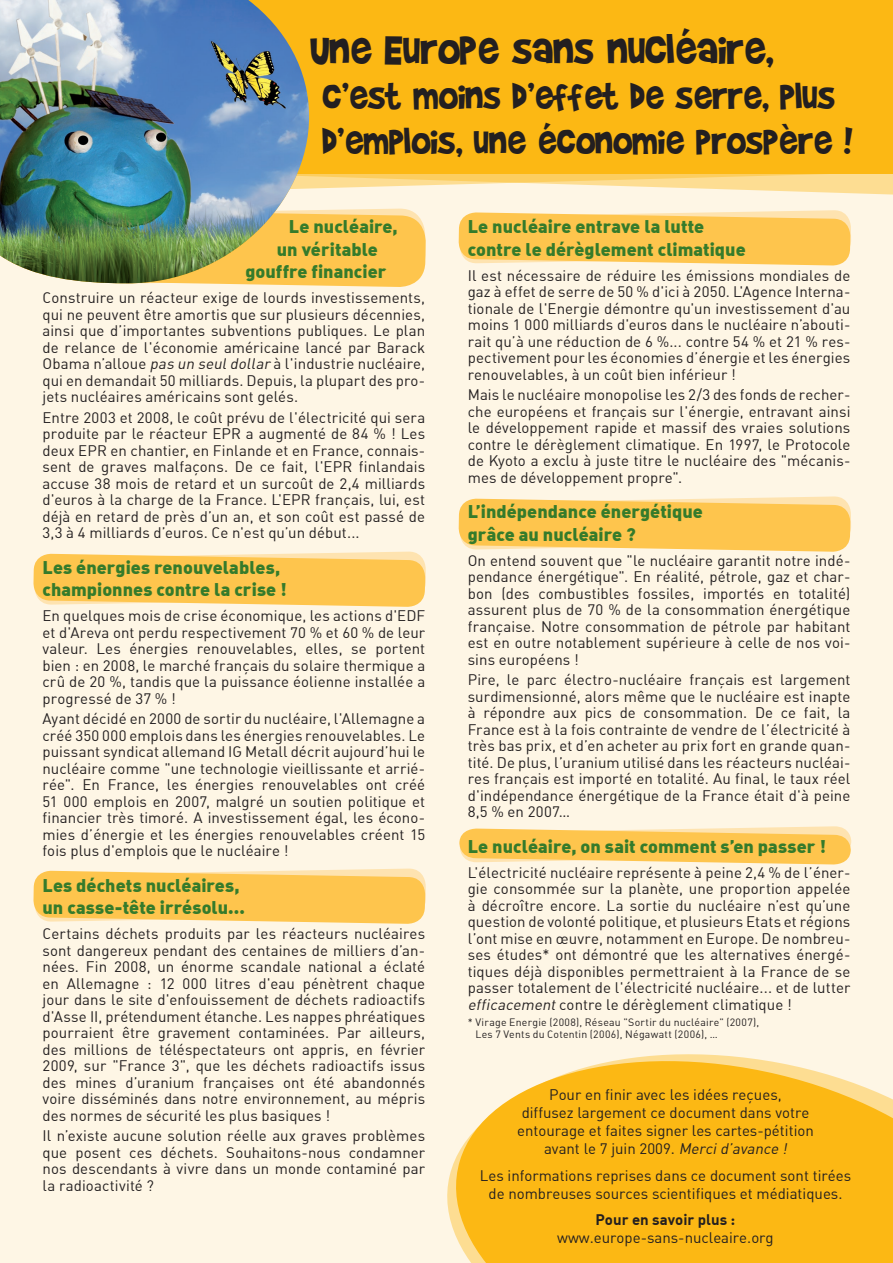
<style>
.page{position:relative;width:893px;height:1263px;background:#fef6e5}
.page>*{position:absolute;margin:0;border:0;box-sizing:border-box;transform-origin:0 0}
.t1{font:48px "Brady Bunch Remastered";color:#231f20}
.t2{font:42px/45px "Brady Bunch Remastered";color:#231f20}
.Intertitre{font:900 18px/22.5px "DIN Alternate";color:#357b2b}
.Texte_noir{font:15px/16.5px "DIN Alternate";letter-spacing:.005em;color:#231f20;text-align:justify}
.t3{font:10.5px/12px "DIN Alternate";letter-spacing:.02em;color:#231f20}
.s1{font-style:italic}
.s2{font-family:"DIN"}
.s3{font-weight:700}
</style>
<div class="page">
<svg style="left:447px;top:1054px;width:446px;height:209px;fill:#fcb814"></svg>
<svg style="left:309px;top:173px;width:584px;height:22px"></svg>
<div style="left:0;top:0;width:893px;height:173px;background:#fcb814"></div>
<svg style="left:109px;top:208px;width:317px;height:79px"></svg>
<svg style="left:33px;top:551px;width:393px;height:56px"></svg>
<svg style="left:33px;top:868px;width:393px;height:56px"></svg>
<svg style="left:458px;top:210px;width:393px;height:56px"></svg>
<svg style="left:458px;top:496px;width:393px;height:56px"></svg>
<svg style="left:459px;top:826px;width:392px;height:39px"></svg>
<img style="left:0;top:0;width:309px;height:283px">
<p class="t1" style="left:311px;top:25px;width:464px">Une Europe sans nucléaire,</p>
<p class="t2" style="left:323px;top:74px;width:531px">c’est moins d’effet de serre, plus d’emplois, une économie prospère !</p>
<p class="Intertitre" style="left:289px;top:214px;width:110px">Le nucléaire,</p>
<p class="Intertitre" style="left:277px;top:237px;width:103px">un véritable</p>
<p class="Intertitre" style="left:245px;top:259px;width:142px">gouffre financier</p>
<p class="Texte_noir" style="left:43px;top:289px;width:384px">Construire un réacteur exige de lourds investissements, qui ne peuvent être amortis que sur plusieurs décennies, ainsi que d’importantes subventions publiques. Le plan de relance de l'économie américaine lancé par Barack Obama n’alloue <span class="s1">pas un seuldollar</span> à l'industrie nucléaire, qui en demandait <span class="s2">50</span> milliards. Depuis, la plupart des pro&shy;jets nucléaires américains sont gelés.</p>
<p class="Texte_noir" style="left:43px;top:409px;width:384px">Entre <span class="s2">2003</span> et <span class="s2">2008</span>, le coût prévu de l'électricité qui sera produite par le réacteur EPR a augmenté de <span class="s2">84</span> % ! Les deux EPR en chantier, en Finlande et en France, connais&shy;sent de graves malfaçons. De ce fait, l'EPR finlandais accuse <span class="s2">38</span> mois de retard et un surcoût de <span class="s2">2,4</span> milliards d'euros à la charge de la France. L'EPR français, lui, est déjà en retard de près d’un an, et son coût est passé de <span class="s2">3,3</span> à <span class="s2">4</span> milliards d’euros. Ce n'est qu’un début...</p>
<p class="Intertitre" style="left:43px;top:555px;width:246px">Les énergies renouvelables, championnes contre la crise !</p>
<p class="Texte_noir" style="left:43px;top:607px;width:384px">En quelques mois de crise économique, les actions d'EDF et d'Areva ont perdu respectivement <span class="s2">70</span> % et <span class="s2">60</span> % de leur valeur. Les énergies renouvelables, elles, se portent bien : en <span class="s2">2008</span>, le marché français du solaire thermique a crû de <span class="s2">20</span> %, tandis que la puissance éolienne installée a progressé de <span class="s2">37</span> % !</p>
<p class="Texte_noir" style="left:43px;top:710px;width:384px">Ayant décidé en <span class="s2">2000</span> de sortir du nucléaire, l'Allemagne a créé <span class="s2">350 000</span> emplois dans les énergies renouvelables. Le puissant syndicat allemand IG Metall décrit aujourd’hui le nucléaire comme "une technologie vieillissante et arrié&shy;rée". En France, les énergies renouvelables ont créé <span class="s2">51 000</span> emplois en <span class="s2">2007</span>, malgré un soutien politique et financier très timoré. A investissement égal, les écono&shy;mies d’énergie et les énergies renouvelables créent <span class="s2">15 </span>fois plus d'emplois que le nucléaire !</p>
<p class="Intertitre" style="left:43px;top:873px;width:204px">Les déchets nucléaires, un casse-tête irrésolu...</p>
<p class="Texte_noir" style="left:43px;top:925px;width:384px">Certains déchets produits par les réacteurs nucléaires sont dangereux pendant des centaines de milliers d’an&shy;nées. Fin <span class="s2">2008</span>, un énorme scandale national a éclaté en Allemagne : <span class="s2">12 000</span> litres d'eau pénètrent chaque jour dans le site d'enfouissement de déchets radioactifs d'Asse II, prétendument étanche. Les nappes phréatiques pourraient être gravement contaminées. Par ailleurs, des millions de téléspectateurs ont appris, en février <span class="s2">2009,</span> sur "France <span class="s2">3</span>", que les déchets radioactifs issus des mines d’uranium françaises ont été abandonnés voire disséminés dans notre environnement, au mépris des normes de sécurité les plus basiques !</p>
<p class="Texte_noir" style="left:43px;top:1127px;width:384px">Il n’existe aucune solution réelle aux graves problèmes que posent ces déchets. Souhaitons-nous condamner nos descendants à vivre dans un monde contaminé par la radioactivité ?</p>
<p class="Intertitre" style="left:468px;top:214px;width:279px">Le nucléaire entrave la lutte contre le dérèglement climatique</p>
<p class="Texte_noir" style="left:468px;top:267px;width:384px">Il est nécessaire de réduire les émissions mondiales de gaz à effet de serre de <span class="s2">50</span> % d'ici à <span class="s2">2050</span>. L'Agence Interna&shy;tionale de l'Energie démontre qu'un investissement d'au moins <span class="s2">1 000</span> milliards d'euros dans le nucléaire n’abouti&shy;rait qu’à une réduction de <span class="s2">6</span> %... contre <span class="s2">54</span> % et <span class="s2">21</span> % res&shy;pectivement pour les économies d’énergie et les énergies renouvelables, à un coût bien inférieur !</p>
<p class="Texte_noir" style="left:468px;top:386px;width:384px">Mais le nucléaire monopolise les <span class="s2">2/3</span> des fonds de recher&shy;che européens et français sur l'énergie, entravant ainsi le développement rapide et massif des vraies solutions contre le dérèglement climatique. En <span class="s2">1997</span>, le Protocole de Kyoto a exclu à juste titre le nucléaire des "mécanis&shy;mes de développement propre".</p>
<p class="Intertitre" style="left:468px;top:499px;width:237px">L’indépendance énergétique grâce au nucléaire ?</p>
<p class="Texte_noir" style="left:468px;top:552px;width:384px">On entend souvent que "le nucléaire garantit notre indé&shy;pendance énergétique". En réalité, pétrole, gaz et char&shy;bon (des combustibles fossiles, importés en totalité) assurent plus de <span class="s2">70</span> % de la consommation énergétique française. Notre consommation de pétrole par habitant est en outre notablement supérieure à celle de nos voi&shy;sins européens !</p>
<p class="Texte_noir" style="left:468px;top:671px;width:384px">Pire, le parc électro-nucléaire français est largement surdimensionné, alors même que le nucléaire est inapte à répondre aux pics de consommation. De ce fait, la France est à la fois contrainte de vendre de l’électricité à très bas prix, et d’en acheter au prix fort en grande quan&shy;tité. De plus, l’uranium utilisé dans les réacteurs nucléai&shy;res français est importé en totalité. Au final, le taux réel d'indépendance énergétique de la France était d'à peine <span class="s2">8,5</span> % en <span class="s2">2007</span>…</p>
<p class="Intertitre" style="left:468px;top:834px;width:360px">Le nucléaire, on sait comment s’en passer !</p>
<p class="Texte_noir" style="left:468px;top:864px;width:384px">L'électricité nucléaire représente à peine <span class="s2">2,4</span> % de l’éner&shy;gie consommée sur la planète, une proportion appelée à décroître encore. La sortie du nucléaire n’est qu’une question de volonté politique, et plusieurs Etats et régions l’ont mise en œuvre, notamment en Europe. De nombreu&shy;ses études* ont démontré que les alternatives énergé&shy;tiques déjà disponibles permettraient à la France de se passer totalement de l'électricité nucléaire... et de lutter <span class="s1">efficacement</span>contre le dérèglement climatique !</p>
<p class="t3" style="left:475px;top:1016px;width:285px;text-indent:-8px">* Virage Energie (<span class="s2">2008</span>), Réseau "Sortir du nucléaire" (<span class="s2">2007</span>),<br>Les <span class="s2">7</span> Vents du Cotentin (<span class="s2">2006</span>), Négawatt (<span class="s2">2006</span>), …</p>
<p class="Texte_noir" style="left:517px;top:1085px;width:298px;line-height:18px;text-align:center">Pour en finir avec les idées reçues,<br>diffusez largement ce document dans votre entourage et faites signer les cartes-pétition avant le <span class="s2">7</span> juin <span class="s2">2009</span>. <span class="s1">Mercid’avance !</span></p>
<p class="Texte_noir" style="left:480px;top:1166px;width:373px;line-height:18px;text-align:center">Les informations reprises dans ce document sont tirées de nombreuses sources scientifiques et médiatiques.</p>
<p class="Texte_noir" style="left:557px;top:1210px;width:218px;line-height:18px;text-align:center"><span class="s3">Pour en savoir plus : </span>www.europe-sans-nucleaire.org</p>
</div>
